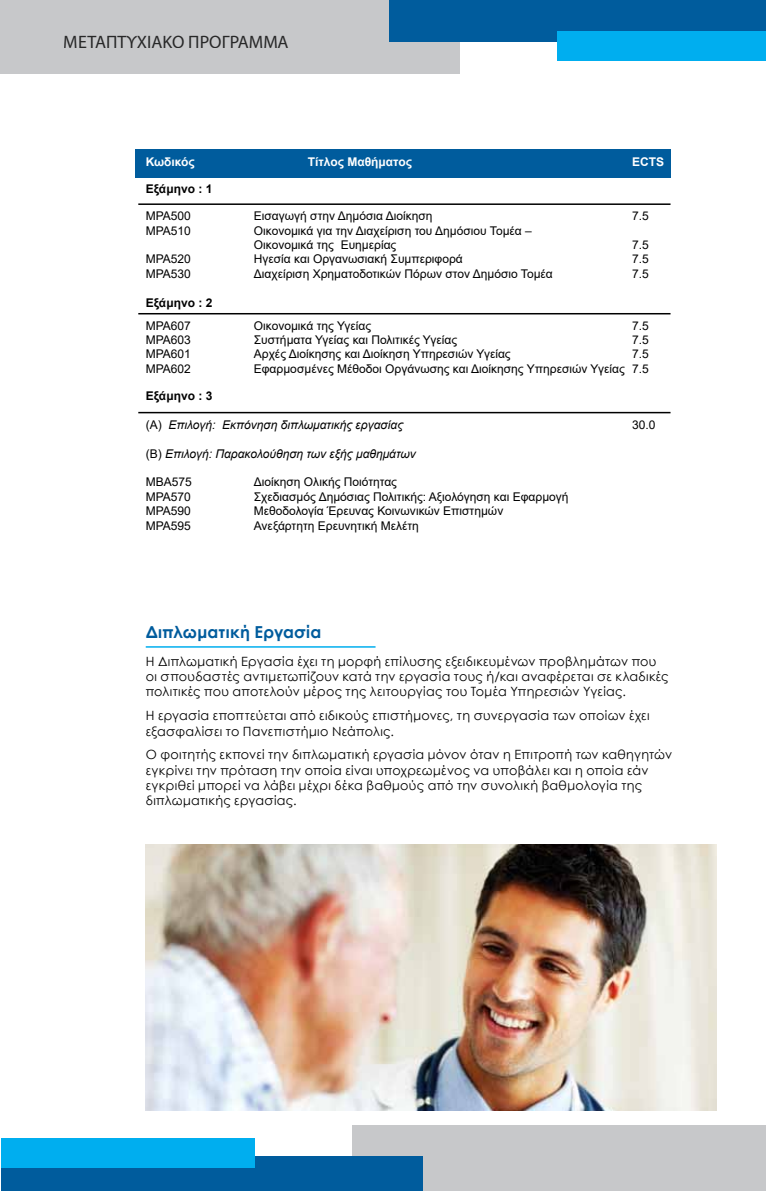
<style>
.page{position:relative;width:766px;height:1191px;background:#fff}
.page>*{position:absolute;margin:0;border:0;box-sizing:border-box;transform-origin:0 0}
.t1{font:18px "Myriad Pro";color:#000}
.t2{font:700 16.5px "Century Gothic";letter-spacing:.015em;color:#005c9d}
.t3{font:12.75px/15.3px "Century Gothic";letter-spacing:.02em;color:#000}
.t4{font:12px/14.4px "Arial";color:#000}
.t5{font:italic 12px "Arial";color:#000}
.t6{font:700 12px "Arial";color:#000}
.t7{font:700 12px "Arial";color:#fff}
.s1{font-style:normal}
</style>
<div class="page">
<div style="left:0;top:0;width:459px;height:73px;background:#c7c8ca"></div>
<div style="left:389px;top:0;width:376px;height:41px;background:#005c9d"></div>
<div style="left:557px;top:31px;width:208px;height:30px;background:#00aeef"></div>
<div style="left:352px;top:1125px;width:413px;height:66px;background:#c7c8ca"></div>
<div style="left:1px;top:1157px;width:421px;height:34px;background:#005c9d"></div>
<div style="left:1px;top:1137px;width:253px;height:30px;background:#00aeef"></div>
<div style="left:135px;top:150px;width:536px;height:28px;background:#005c9d"></div>
<hr style="left:138px;top:203px;width:532px;height:2px;background:#000">
<hr style="left:138px;top:313px;width:532px;height:1px;background:#000">
<hr style="left:138px;top:412px;width:532px;height:1px;background:#000">
<img style="left:146px;top:844px;width:570px;height:266px">
<hr style="left:146px;top:646px;width:229px;height:1px;background:#00aeef">
<h1 class="t1" style="left:64px;top:30px;width:226px">ΜΕΤΑΠΤΥΧΙΑΚΟ ΠΡΟΓΡΑΜΜΑ</h1>
<p class="t7" style="left:146px;top:153px;width:50px">Κωδικός</p>
<p class="t7" style="left:308px;top:153px;width:105px">Τίτλος Μαθήματος</p>
<p class="t7" style="left:632px;top:153px;width:34px">ECTS</p>
<p class="t6" style="left:146px;top:180px;width:68px">Εξάμηνο : 1</p>
<p class="t4" style="left:146px;top:209px;width:47px">ΜΡΑ500</p>
<p class="t4" style="left:254px;top:209px;width:180px">Εισαγωγή στην Δημόσια Διοίκηση</p>
<p class="t4" style="left:632px;top:209px;width:18px">7.5</p>
<p class="t4" style="left:146px;top:223px;width:47px">ΜΡΑ510</p>
<p class="t4" style="left:254px;top:223px;width:279px">Οικονομικά για την Διαχείριση του Δημόσιου Τομέα –<br>Οικονομικά της Ευημερίας</p>
<p class="t4" style="left:632px;top:237px;width:18px">7.5</p>
<p class="t4" style="left:146px;top:252px;width:47px">ΜΡΑ520</p>
<p class="t4" style="left:254px;top:252px;width:210px">Ηγεσία και Οργανωσιακή Συμπεριφορά</p>
<p class="t4" style="left:632px;top:252px;width:18px">7.5</p>
<p class="t4" style="left:146px;top:266px;width:47px">ΜΡΑ530</p>
<p class="t4" style="left:254px;top:266px;width:300px">Διαχείριση Χρηματοδοτικών Πόρων στον Δημόσιο Τομέα</p>
<p class="t4" style="left:632px;top:266px;width:18px">7.5</p>
<p class="t6" style="left:146px;top:294px;width:68px">Εξάμηνο : 2</p>
<p class="t4" style="left:146px;top:318px;width:47px">ΜΡΑ607</p>
<p class="t4" style="left:254px;top:318px;width:119px">Οικονομικά της Υγείας</p>
<p class="t4" style="left:632px;top:318px;width:18px">7.5</p>
<p class="t4" style="left:146px;top:332px;width:47px">ΜΡΑ603</p>
<p class="t4" style="left:254px;top:332px;width:205px">Συστήματα Υγείας και Πολιτικές Υγείας</p>
<p class="t4" style="left:632px;top:332px;width:18px">7.5</p>
<p class="t4" style="left:146px;top:347px;width:47px">ΜΡΑ601</p>
<p class="t4" style="left:254px;top:347px;width:258px">Αρχές Διοίκησης και Διοίκηση Υπηρεσιών Υγείας</p>
<p class="t4" style="left:632px;top:347px;width:18px">7.5</p>
<p class="t4" style="left:146px;top:361px;width:47px">ΜΡΑ602</p>
<p class="t4" style="left:254px;top:361px;width:396px">Εφαρμοσμένες Μέθοδοι Οργάνωσης και Διοίκησης Υπηρεσιών Υγείας 7.5</p>
<p class="t6" style="left:146px;top:387px;width:68px">Εξάμηνο : 3</p>
<p class="t5" style="left:146px;top:417px;width:259px"><span class="s1">(Α)</span> Επιλογή: Εκπόνηση διπλωματικής εργασίας</p>
<p class="t4" style="left:632px;top:417px;width:25px">30.0</p>
<p class="t5" style="left:146px;top:445px;width:271px"><span class="s1">(Β)</span> Επιλογή: Παρακολούθηση των εξής μαθημάτων</p>
<p class="t4" style="left:146px;top:475px;width:48px">ΜΒΑ575</p>
<p class="t4" style="left:254px;top:475px;width:145px">Διοίκηση Ολικής Ποιότητας</p>
<p class="t4" style="left:146px;top:489px;width:47px">ΜΡΑ570</p>
<p class="t4" style="left:254px;top:489px;width:316px">Σχεδιασμός Δημόσιας Πολιτικής: Αξιολόγηση και Εφαρμογή</p>
<p class="t4" style="left:146px;top:503px;width:47px">ΜΡΑ590</p>
<p class="t4" style="left:254px;top:503px;width:251px">Μεθοδολογία Έρευνας Κοινωνικών Επιστημών</p>
<p class="t4" style="left:146px;top:518px;width:47px">ΜΡΑ595</p>
<p class="t4" style="left:254px;top:518px;width:166px">Ανεξάρτητη Ερευνητική Μελέτη</p>
<h2 class="t2" style="left:146px;top:619px;width:177px">Διπλωματική Εργασία</h2>
<p class="t3" style="left:146px;top:653px;width:524px">Η Διπλωματική Εργασία έχει τη μορφή επίλυσης εξειδικευμένων προβλημάτων που οι σπουδαστές αντιμετωπίζουν κατά την εργασία τους ή/και αναφέρεται σε κλαδικές πολιτικές που αποτελούν μέρος της λειτουργίας του Τομέα Υπηρεσιών Υγείας.</p>
<p class="t3" style="left:146px;top:707px;width:505px">Η εργασία εποπτεύεται από ειδικούς επιστήμονες, τη συνεργασία των οποίων έχει εξασφαλίσει το Πανεπιστήμιο Νεάπολις.</p>
<p class="t3" style="left:146px;top:747px;width:528px">Ο φοιτητής εκπονεί την διπλωματική εργασία μόνον όταν η Επιτροπή των καθηγητών εγκρίνει την πρόταση την οποία είναι υποχρεωμένος να υποβάλει και η οποία εάν εγκριθεί μπορεί να λάβει μέχρι δέκα βαθμούς από την συνολική βαθμολογία της διπλωματικής εργασίας.</p>
</div>
